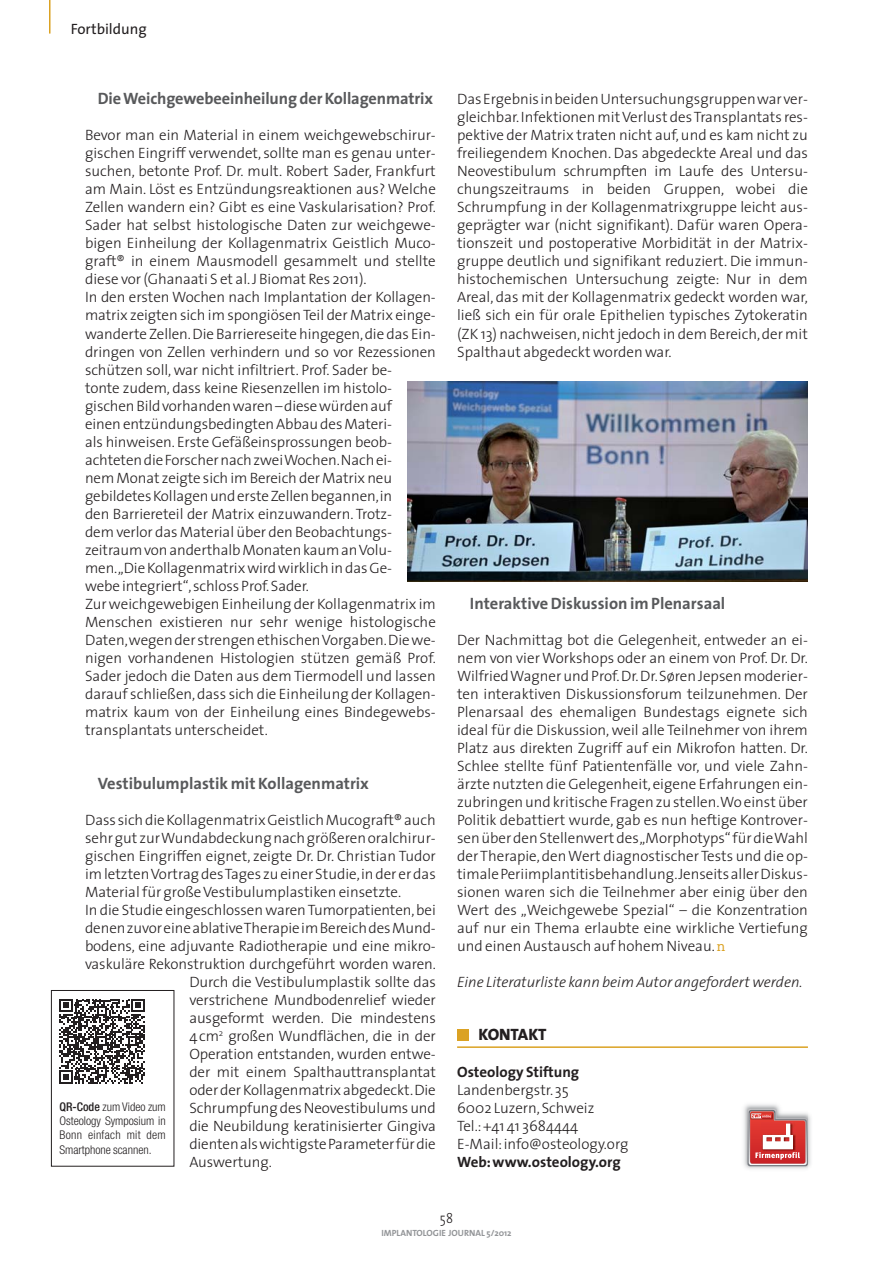
<style>
.page{position:relative;width:893px;height:1263px;background:#fff}
.page>*{position:absolute;margin:0;border:0;box-sizing:border-box;transform-origin:0 0}
.t1{font:700 16.5px "The Sans";color:#58595b}
.t2{font:800 16.5px "The Sans";letter-spacing:-.005em;color:#231f20}
.t3{font:300 15px/18px "The Sans";letter-spacing:-.005em;color:#231f20}
.t4{font:italic 300 15px "The Sans";color:#231f20}
.t5{font:700 15px "The Sans";color:#231f20}
.t6{font:15px "The Sans";color:#231f20}
.t7{font:300 14.25px "The Sans";color:#231f20;scale:.9 1}
.t8{font:300 condensed 12px/14.4px "Helvetica Neue";color:#231f20;text-align:justify}
.t9{font:700 9px "The Sans";color:#939598}
.s1{font-weight:500}
.s2{font-family:"Courier";font-weight:400;color:#dba223}
</style>
<div class="page">
<hr style="left:49px;top:0;width:2px;height:34px;background:#dba223">
<img style="left:407px;top:382px;width:401px;height:199px">
<hr style="left:457px;top:1046px;width:351px;height:2px;background:#dba223">
<div style="left:457px;top:1029px;width:11px;height:11px;background:#dba223"></div>
<img style="left:744px;top:1104px;width:67px;height:65px">
<svg style="left:747px;top:1109px;width:61px;height:57px"></svg>
<div style="left:51px;top:990px;width:123px;height:176px;border:1px solid #231f20"></div>
<svg style="left:60px;top:999px;width:85px;height:85px"></svg>
<p class="t6" style="left:71px;top:23px;width:78px">Fortbildung</p>
<p class="t1" style="left:98px;top:90px;width:337px">Die Weichgewebeeinheilung der Kollagenmatrix</p>
<p class="t3" style="left:85px;top:128px;width:352px">Bevor man ein Material in einem weichgewebschirur - gischen Eingriff verwendet, sollte man es genau unter&shy;suchen, betonte Prof. Dr. mult. Robert Sader, Frankfurt am Main. Löst es Entzündungsreaktionen aus? Welche Zellen wandern ein? Gibt es eine Vaskularisation? Prof.<br>Sader hat selbst histologische Daten zur weichgewe - bigen Einheilung der Kollagenmatrix Geistlich Muco&shy;graft® in einem Mausmodell gesammelt und stellte diese vor (Ghanaati S et al. J Biomat Res 2011).<br>In den ersten Wochen nach Implantation der Kollagen&shy;matrix zeigten sich im spongiösen Teil der Matrix einge&shy;wanderte Zellen. Die Barriereseite hingegen, die das Ein&shy;dringen von Zellen verhindern und so vor Rezessionen schützen soll, war nicht infiltriert. Prof. Sader be-<br>tonte zudem, dass keine Riesenzellen im histolo&shy;gischen Bild vorhanden waren – diese würden auf<br>einen entzündungsbedingten Abbau des Materi-<br>als hinweisen. Erste Gefäßeinsprossungen beob&shy;achteten die Forscher nach zwei Wochen. Nach ei-<br>nem Monat zeigte sich im Bereich der Matrix neu gebildetes Kollagen und erste Zellen begannen, in<br>den Barriereteil der Matrix einzuwandern. Trotz-<br>dem verlor das Material über den Beobachtungs&shy;zeitraum von anderthalb Monaten kaum an Volu-<br>men. „Die Kollagenmatrix wird wirklich in das Ge-<br>webe integriert“, schloss Prof. Sader.<br>Zur weichgewebigen Einheilung der Kollagenmatrix im Menschen existieren nur sehr wenige histologische Daten, wegen der strengen ethischen Vorgaben. Die we&shy;nigen vorhandenen Histologien stützen gemäß Prof.<br>Sader jedoch die Daten aus dem Tiermodell und lassen darauf schließen, dass sich die Einheilung der Kollagen&shy;matrix kaum von der Einheilung eines Bindegewebs&shy;transplantats unterscheidet.</p>
<p class="t1" style="left:98px;top:774px;width:273px">Vestibulumplastik mit Kollagenmatrix</p>
<p class="t3" style="left:85px;top:812px;width:352px">Dass sich die Kollagenmatrix Geistlich Mucograft® auch</p>
<p class="t3" style="left:85px;top:830px;width:352px">sehr gut zur Wundabdeckung nach größeren oralchirur-</p>
<p class="t3" style="left:85px;top:848px;width:352px">gischen Eingriffen eignet, zeigte Dr. Dr. Christian Tudor</p>
<p class="t3" style="left:85px;top:866px;width:352px">im letzten Vortrag des Tages zu einer Studie, in der er das</p>
<p class="t3" style="left:85px;top:884px;width:318px">Material für große Vestibulumplastiken einsetzte.</p>
<p class="t3" style="left:85px;top:902px;width:352px">In die Studie eingeschlossen waren Tumorpatienten, bei</p>
<p class="t3" style="left:85px;top:920px;width:352px">denen zuvor eine ablative Therapie im Bereich des Mund-</p>
<p class="t3" style="left:85px;top:938px;width:352px">bodens, eine adjuvante Radiotherapie und eine mikro-</p>
<p class="t3" style="left:85px;top:956px;width:352px">vaskuläre Rekonstruktion durchgeführt worden waren.</p>
<p class="t3" style="left:189px;top:974px;width:248px">Durch die Vestibulumplastik sollte das</p>
<p class="t3" style="left:189px;top:992px;width:248px">verstrichene Mundbodenrelief wieder</p>
<p class="t3" style="left:189px;top:1010px;width:248px">ausgeformt werden. Die mindestens</p>
<p class="t3" style="left:189px;top:1028px;width:248px">4 cm<sup>2</sup> großen Wundflächen, die in der</p>
<p class="t3" style="left:189px;top:1046px;width:248px">Operation entstanden, wurden entwe-</p>
<p class="t3" style="left:189px;top:1064px;width:248px">der mit einem Spalthauttransplantat</p>
<p class="t3" style="left:189px;top:1082px;width:248px">oder der Kollagenmatrix abgedeckt. Die</p>
<p class="t3" style="left:189px;top:1100px;width:248px">Schrumpfung des Neovestibulums und</p>
<p class="t3" style="left:189px;top:1118px;width:248px">die Neubildung keratinisierter Gingiva</p>
<p class="t3" style="left:189px;top:1136px;width:248px">dienten als wichtigste Parameter für die</p>
<p class="t3" style="left:189px;top:1154px;width:84px">Auswertung.</p>
<p class="t8" style="left:60px;top:1100px;width:108px"><span class="s1">QR-Code</span> zum Video zum Osteology Symposium in Bonn einfach mit dem Smartphone scannen.</p>
<p class="t3" style="left:457px;top:92px;width:352px;text-align:justify">Das Ergebnis in beiden Untersuchungsgruppen war ver&shy;gleichbar. Infektionen mit Verlust des Transplantats res&shy;pektive der Matrix traten nicht auf, und es kam nicht zu freiliegendem Knochen. Das abgedeckte Areal und das Neovestibulum schrumpften im Laufe des Untersu&shy;chungszeitraums in beiden Gruppen, wobei die Schrumpfung in der Kollagenmatrixgruppe leicht aus&shy;geprägter war (nicht signifikant). Dafür waren Opera&shy;tionszeit und postoperative Morbidität in der Matrix&shy;gruppe deutlich und signifikant reduziert. Die immun&shy;histochemischen Untersuchung zeigte: Nur in dem Areal, das mit der Kollagenmatrix gedeckt worden war, ließ sich ein für orale Epithelien typisches Zytokeratin (ZK 13) nachweisen, nicht jedoch in dem Bereich, der mit Spalthaut abgedeckt worden war.</p>
<p class="t1" style="left:470px;top:594px;width:257px">Interaktive Diskussion im Plenarsaal</p>
<p class="t3" style="left:457px;top:632px;width:352px;text-align:justify">Der Nachmittag bot die Gelegenheit, entweder an ei&shy;nem von vier Workshops oder an einem von Prof. Dr. Dr.<br>Wilfried Wagner und Prof. Dr. Dr. Søren Jepsen moderier&shy;ten interaktiven Diskussionsforum teilzunehmen. Der Plenarsaal des ehemaligen Bundestags eignete sich ideal für die Diskussion, weil alle Teilnehmer von ihrem Platz aus direkten Zugriff auf ein Mikrofon hatten. Dr.<br>Schlee stellte fünf Patientenfälle vor, und viele Zahn&shy;ärzte nutzten die Gelegenheit, eigene Erfahrungen ein&shy;zubringen und kritische Fragen zu stellen. Wo einst über Politik debattiert wurde, gab es nun heftige Kontrover&shy;sen über den Stellenwert des „Morphotyps“ für die Wahl der Therapie, den Wert diagnostischer Tests und die op&shy;timale Periimplantitisbehandlung. Jenseits aller Diskus&shy;sionen waren sich die Teilnehmer aber einig über den Wert des „Weichgewebe Spezial“ – die Konzentration auf nur ein Thema erlaubte eine wirkliche Vertiefung und einen Austausch auf hohem Niveau. <span class="s2">n</span></p>
<p class="t4" style="left:457px;top:976px;width:347px">Eine Literaturliste kann beim Autor angefordert werden.</p>
<p class="t2" style="left:478px;top:1026px;width:70px">KONTAKT</p>
<p class="t5" style="left:457px;top:1064px;width:124px">Osteology Stiftung</p>
<p class="t3" style="left:457px;top:1082px;width:173px">Landenbergstr. 35<br>6002 Luzern, Schweiz<br>Tel.: +41 41 3684444<br>E-Mail: info@osteology.org</p>
<p class="t5" style="left:457px;top:1154px;width:165px">Web: www.osteology.org</p>
<p class="t7" style="left:440px;top:1212px;width:16px">58</p>
<p class="t9" style="left:381px;top:1228px;width:132px">IMPLANTOLOGIE JOURNAL 5/2012</p>
</div>
